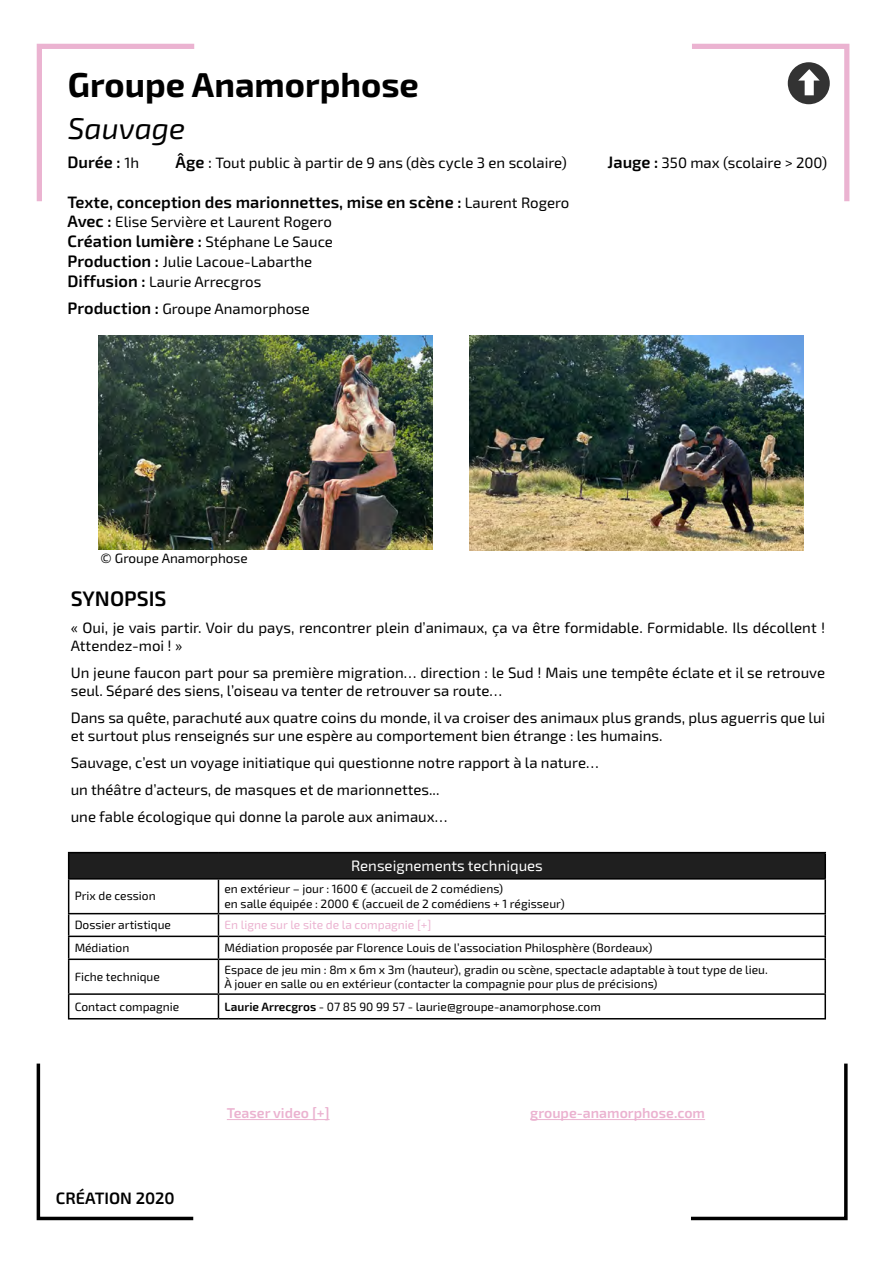
<style>
.page{position:relative;width:893px;height:1263px;background:#fff}
.page>*{position:absolute;margin:0;border:0;box-sizing:border-box;transform-origin:0 0}
.t1{font:700 34.5px "Exo 2";color:#000}
.t2{font:italic 30px "Exo 2";color:#000}
.t3{font:600 21px "Exo 2";color:#000}
.t4{font:600 16.5px "Exo 2";color:#000}
.t5{font:15px/18px "Exo 2";color:#000}
.t6{font:15px "Exo 2";color:#fff}
.t7{font:600 14.25px "Exo 2";color:#ebb2d0}
.t8{font:13.5px "Exo 2";color:#000}
.t9{font:12px/14.4px "Exo 2";color:#000}
.t10{font:12px "Exo 2";color:#ebb2d0}
.s1{font-weight:400;font-size:15px}
.s2{font-weight:600;font-size:16.5px}
.s3{font-size:16.5px}
.s4{font-weight:600}
</style>
<div class="page">
<svg style="left:691px;top:1063px;width:157px;height:157px"></svg>
<svg style="left:36px;top:1063px;width:158px;height:157px"></svg>
<svg style="left:36px;top:43px;width:159px;height:159px"></svg>
<img style="left:98px;top:335px;width:334px;height:214px">
<img style="left:470px;top:336px;width:333px;height:214px">
<hr style="left:530px;top:1119px;width:175px;height:1px;background:#ebb2d0">
<hr style="left:227px;top:1119px;width:103px;height:1px;background:#ebb2d0">
<div style="left:69px;top:853px;width:756px;height:26px;background:#1f1f1f"></div>
<hr style="left:68px;top:852px;width:150px;height:1px;background:#000">
<svg style="left:68px;top:853px;width:1px;height:25px"></svg>
<hr style="left:218px;top:852px;width:608px;height:1px;background:#000">
<hr style="left:824px;top:853px;width:2px;height:25px;background:#000">
<hr style="left:68px;top:878px;width:150px;height:1px;background:#000">
<hr style="left:68px;top:879px;width:1px;height:34px;background:#000">
<hr style="left:218px;top:878px;width:608px;height:1px;background:#000">
<hr style="left:218px;top:879px;width:1px;height:34px;background:#000">
<hr style="left:824px;top:879px;width:2px;height:34px;background:#000">
<hr style="left:68px;top:913px;width:150px;height:1px;background:#000">
<hr style="left:218px;top:913px;width:608px;height:1px;background:#000">
<hr style="left:824px;top:914px;width:2px;height:21px;background:#000">
<hr style="left:68px;top:935px;width:150px;height:2px;background:#000">
<svg style="left:68px;top:914px;width:1px;height:44px"></svg>
<hr style="left:218px;top:935px;width:608px;height:2px;background:#000">
<svg style="left:218px;top:914px;width:1px;height:44px"></svg>
<hr style="left:824px;top:937px;width:2px;height:21px;background:#000">
<hr style="left:68px;top:958px;width:150px;height:2px;background:#000">
<hr style="left:68px;top:960px;width:1px;height:33px;background:#000">
<hr style="left:218px;top:958px;width:608px;height:2px;background:#000">
<hr style="left:218px;top:960px;width:1px;height:33px;background:#000">
<hr style="left:824px;top:960px;width:2px;height:33px;background:#000">
<hr style="left:68px;top:993px;width:150px;height:2px;background:#000">
<svg style="left:68px;top:995px;width:1px;height:23px"></svg>
<hr style="left:218px;top:993px;width:608px;height:2px;background:#000">
<svg style="left:218px;top:995px;width:1px;height:23px"></svg>
<hr style="left:824px;top:995px;width:2px;height:23px;background:#000">
<hr style="left:68px;top:1018px;width:150px;height:1px;background:#000">
<hr style="left:218px;top:1018px;width:608px;height:1px;background:#000">
<svg style="left:692px;top:43px;width:158px;height:159px"></svg>
<h1 class="t1" style="left:68px;top:64px;width:352px">Groupe Anamorphose</h1>
<h2 class="t2" style="left:68px;top:111px;width:119px">Sauvage</h2>
<p class="t4" style="left:68px;top:152px;width:73px">Durée : <span class="s1">1h</span></p>
<p class="t5" style="left:176px;top:154px;width:393px"><span class="s2">Âge</span> <span class="s3">:</span> Tout public à partir de 9 ans (dès cycle 3 en scolaire)</p>
<p class="t5" style="left:608px;top:154px;width:221px"><span class="s2">Jauge :</span> 350 max (scolaire &gt; 200)</p>
<p class="t4" style="left:68px;top:192px;width:503px">Texte, conception des marionnettes, mise en scène : <span class="s1">Laurent Rogero</span></p>
<p class="t5" style="left:68px;top:213px;width:266px"><span class="s2">Avec :</span> Elise Servière et Laurent Rogero</p>
<p class="t4" style="left:68px;top:232px;width:267px">Création lumière : <span class="s1">Stéphane Le Sauce</span></p>
<p class="t5" style="left:68px;top:252px;width:246px;line-height:19.8px"><span class="s2">Production :</span> Julie Lacoue-Labarthe<br><span class="s2">Diffusion :</span> Laurie Arrecgros</p>
<p class="t5" style="left:68px;top:300px;width:244px"><span class="s2">Production :</span> Groupe Anamorphose</p>
<p class="t8" style="left:101px;top:551px;width:149px">© Groupe Anamorphose</p>
<h3 class="t3" style="left:71px;top:587px;width:97px">SYNOPSIS</h3>
<p class="t5" style="left:71px;top:619px;width:756px">« Oui, je vais partir. Voir du pays, rencontrer plein d’animaux, ça va être formidable. Formidable. Ils décollent !<br>Attendez-moi ! »</p>
<p class="t5" style="left:71px;top:664px;width:756px">Un jeune faucon part pour sa première migration… direction : le Sud ! Mais une tempête éclate et il se retrouve seul. Séparé des siens, l’oiseau va tenter de retrouver sa route…</p>
<p class="t5" style="left:71px;top:709px;width:756px">Dans sa quête, parachuté aux quatre coins du monde, il va croiser des animaux plus grands, plus aguerris que lui et surtout plus renseignés sur une espère au comportement bien étrange : les humains.</p>
<p class="t5" style="left:71px;top:750px;width:529px;line-height:27px">Sauvage, c’est un voyage initiatique qui questionne notre rapport à la nature… un théâtre d’acteurs, de masques et de marionnettes...<br>une fable écologique qui donne la parole aux animaux…</p>
<p class="t6" style="left:351px;top:857px;width:193px">Renseignements techniques</p>
<p class="t9" style="left:75px;top:889px;width:83px">Prix de cession</p>
<p class="t9" style="left:224px;top:882px;width:342px">en extérieur – jour : 1600 € (accueil de 2 comédiens)<br>en salle équipée : 2000 € (accueil de 2 comédiens + 1 régisseur)</p>
<p class="t9" style="left:75px;top:918px;width:98px">Dossier artistique</p>
<p class="t10" style="left:224px;top:918px;width:208px">En ligne sur le site de la compagnie [+]</p>
<p class="t9" style="left:75px;top:941px;width:56px">Médiation</p>
<p class="t9" style="left:224px;top:941px;width:429px">Médiation proposée par Florence Louis de l’association Philosphère (Bordeaux)</p>
<p class="t9" style="left:75px;top:970px;width:87px">Fiche technique</p>
<p class="t9" style="left:224px;top:962px;width:545px">Espace de jeu min : 8m x 6m x 3m (hauteur), gradin ou scène, spectacle adaptable à tout type de lieu.<br>À jouer en salle ou en extérieur (contacter la compagnie pour plus de précisions)</p>
<p class="t9" style="left:75px;top:999px;width:106px">Contact compagnie</p>
<p class="t9" style="left:224px;top:999px;width:378px"><span class="s4">Laurie Arrecgros</span> - 07 85 90 99 57 - laurie@groupe-anamorphose.com</p>
<p class="t4" style="left:56px;top:1188px;width:120px">CRÉATION 2020</p>
<p class="t7" style="left:227px;top:1105px;width:104px">Teaser video [+]</p>
<p class="t7" style="left:530px;top:1105px;width:176px">groupe-anamorphose.com</p>
</div>
